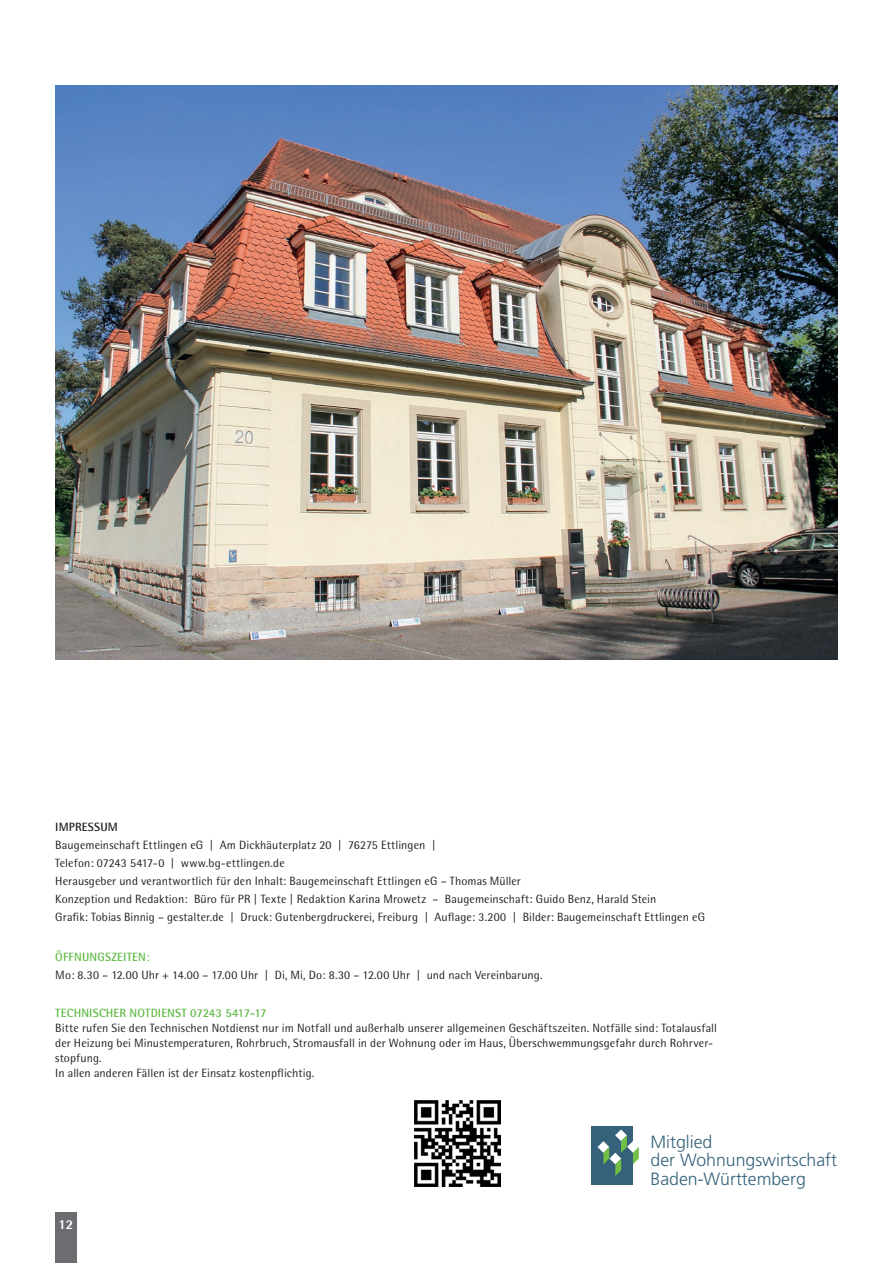
<style>
.page{position:relative;width:893px;height:1263px;background:#fff}
.page>*{position:absolute;margin:0;border:0;box-sizing:border-box;transform-origin:0 0}
.t1{font:300 17.7px/18.8px "Frutiger";color:#35627a}
.t2{font:800 13.5px "Rotis Semi Sans";color:#fff}
.t3{font:12px/18px "Rotis Semi Sans";letter-spacing:.01em;color:#231f20}
.t4{font:700 12px "Rotis Semi Sans";letter-spacing:.01em;color:#60bb46}
.t5{font:700 12px "Rotis Semi Sans";letter-spacing:.015em;color:#231f20}
.s1{font-weight:700;color:#60bb46}
.s2{color:#60bb46}
</style>
<div class="page">
<div style="left:55px;top:1212px;width:22px;height:51px;background:#6c6d70"></div>
<img style="left:415px;top:1100px;width:85px;height:86px">
<div style="left:592px;top:1126px;width:41px;height:59px;background:#35627a"></div>
<svg style="left:598px;top:1129px;width:41px;height:47px"></svg>
<img style="left:55px;top:85px;width:783px;height:575px">
<p class="t5" style="left:55px;top:819px;width:64px">IMPRESSUM</p>
<p class="t3" style="left:55px;top:836px;width:651px">Baugemeinschaft Ettlingen eG | Am Dickhäuterplatz 20 | 76275 Ettlingen |<br>Telefon: 07243 5417-0 | www.bg-ettlingen.de<br>Herausgeber und verantwortlich für den Inhalt: Baugemeinschaft Ettlingen eG – Thomas Müller<br>Konzeption und Redaktion: Büro für PR | Texte | Redaktion Karina Mrowetz – Baugemeinschaft: Guido Benz, Harald Stein<br>Grafik: Tobias Binnig – gestalter.de | Druck: Gutenbergdruckerei, Freiburg | Auflage: 3.200 | Bilder: Baugemeinschaft Ettlingen eG</p>
<p class="t3" style="left:55px;top:948px;width:489px"><span class="s1">ÖFFNUNGSZEITEN</span><span class="s2">:<br></span>Mo: 8.30 – 12.00 Uhr + 14.00 – 17.00 Uhr | Di, Mi, Do: 8.30 – 12.00 Uhr | und nach Vereinbarung.</p>
<p class="t4" style="left:55px;top:1005px;width:213px">TECHNISCHER NOTDIENST 07243 5417-17</p>
<p class="t3" style="left:55px;top:1020px;width:663px;line-height:15px">Bitte rufen Sie den Technischen Notdienst nur im Notfall und außerhalb unserer allgemeinen Geschäftszeiten. Notfälle sind: Totalausfall der Heizung bei Minustemperaturen, Rohrbruch, Stromausfall in der Wohnung oder im Haus, Überschwemmungsgefahr durch Rohrver&shy;stopfung.<br>In allen anderen Fällen ist der Einsatz kostenpflichtig.</p>
<p class="t2" style="left:58px;top:1216px;width:17px">12</p>
<h1 class="t1" style="left:650px;top:1132px;width:188px">Mitglied<br>der Wohnungswirtschaft<br>Baden-Württemberg</h1>
</div>
